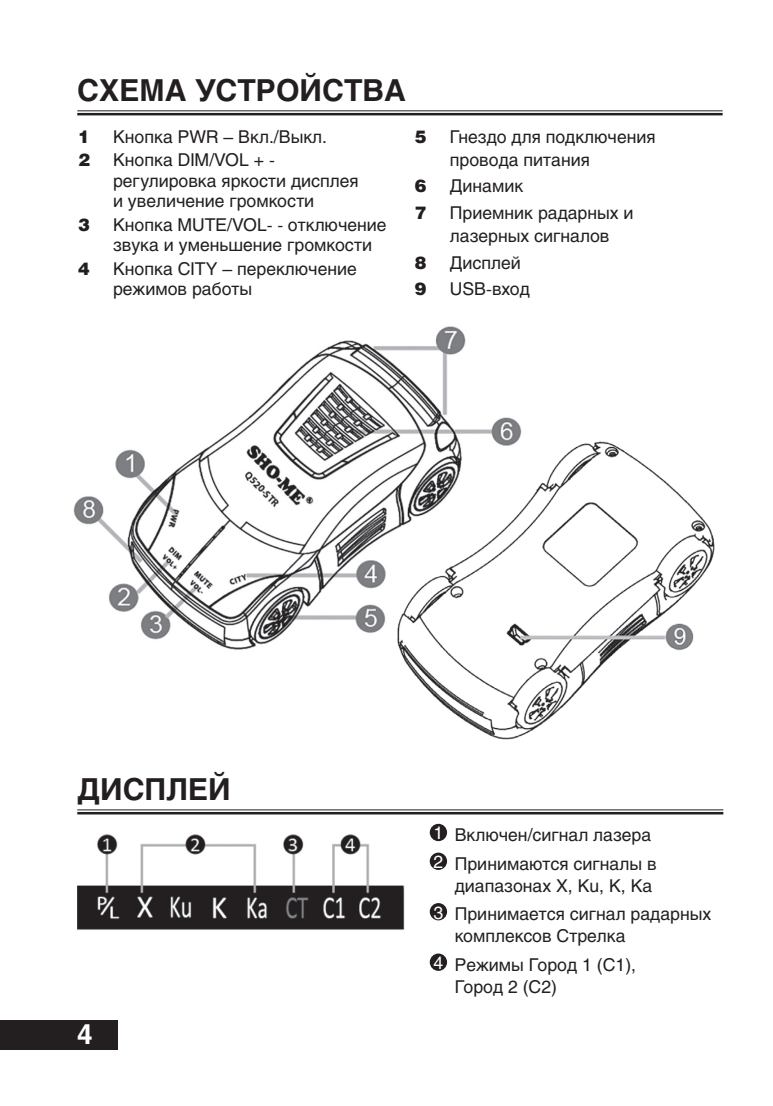
<style>
.page{position:relative;width:773px;height:1106px;background:#fff}
.page>*{position:absolute;margin:0;border:0;box-sizing:border-box;transform-origin:0 0}
.t1{font:700 30px "Helios";color:#231f20}
.t2{font:700 27.5px "Helios";color:#fff}
.t3{font:17.5px/20.2px "Helios";color:#231f20}
.t4{font:900 17.5px "Helios";color:#231f20}
.s1{color:#fff}
</style>
<div class="page">
<div style="left:0;top:1020px;width:118px;height:30px;background:#231f20"></div>
<hr style="left:77px;top:110px;width:645px;height:1px;background:#231f20">
<hr style="left:77px;top:113px;width:645px;height:2px;background:#231f20">
<hr style="left:77px;top:809px;width:646px;height:1px;background:#231f20">
<hr style="left:77px;top:812px;width:646px;height:2px;background:#231f20">
<div style="left:429px;top:823px;width:18px;height:18px;background:#231f20;border-radius:50%"></div>
<div style="left:429px;top:852px;width:18px;height:18px;background:#231f20;border-radius:50%"></div>
<div style="left:429px;top:903px;width:18px;height:17px;background:#231f20;border-radius:50%"></div>
<div style="left:429px;top:953px;width:18px;height:17px;background:#231f20;border-radius:50%"></div>
<img style="left:77px;top:834px;width:328px;height:96px">
<img style="left:73px;top:326px;width:449px;height:324px">
<img style="left:390px;top:434px;width:325px;height:306px">
<h1 class="t1" style="left:77px;top:73px;width:330px">СХЕМА УСТРОЙСТВА</h1>
<p class="t4" style="left:78px;top:125px;width:13px">1</p>
<p class="t3" style="left:113px;top:126px;width:216px">Кнопка PWR – Вкл./Выкл.</p>
<p class="t4" style="left:78px;top:149px;width:13px">2</p>
<p class="t3" style="left:113px;top:150px;width:247px">Кнопка DIM/VOL + - регулировка яркости дисплея и увеличение громкости</p>
<p class="t4" style="left:78px;top:213px;width:13px">3</p>
<p class="t3" style="left:113px;top:214px;width:275px">Кнопка MUTE/VOL- - отключение звука и уменьшение громкости</p>
<p class="t4" style="left:78px;top:258px;width:13px">4</p>
<p class="t3" style="left:113px;top:258px;width:245px">Кнопка CITY – переключение режимов работы</p>
<p class="t4" style="left:415px;top:125px;width:13px">5</p>
<p class="t3" style="left:450px;top:125px;width:207px;line-height:23px">Гнездо для подключения провода питания</p>
<p class="t4" style="left:415px;top:175px;width:13px">6</p>
<p class="t3" style="left:450px;top:176px;width:75px">Динамик</p>
<p class="t4" style="left:415px;top:202px;width:13px">7</p>
<p class="t3" style="left:450px;top:201px;width:185px;line-height:23px">Приемник радарных и лазерных сигналов</p>
<p class="t4" style="left:415px;top:251px;width:13px">8</p>
<p class="t3" style="left:450px;top:252px;width:72px">Дисплей</p>
<p class="t4" style="left:415px;top:278px;width:13px">9</p>
<p class="t3" style="left:450px;top:279px;width:81px">USB-вход</p>
<h1 class="t1" style="left:77px;top:772px;width:155px">ДИСПЛЕЙ</h1>
<h2 class="t2" style="left:77px;top:1018px;width:17px">4</h2>
<p class="t3" style="left:433px;top:820px;width:224px;line-height:28.8px"><span class="s1">1</span> Включен/сигнал лазера<br><span class="s1">2</span> Принимаются сигналы в</p>
<p class="t3" style="left:433px;top:870px;width:279px;line-height:28.8px;text-indent:21px">диапазонах X, Ku, K, Ka<br><span class="s1">3</span> Принимается сигнал радарных</p>
<p class="t3" style="left:433px;top:921px;width:204px;line-height:28.8px;text-indent:21px">комплексов Стрелка<br><span class="s1">4</span> Режимы Город 1 (С1),</p>
<p class="t3" style="left:454px;top:976px;width:104px">Город 2 (С2)</p>
</div>
